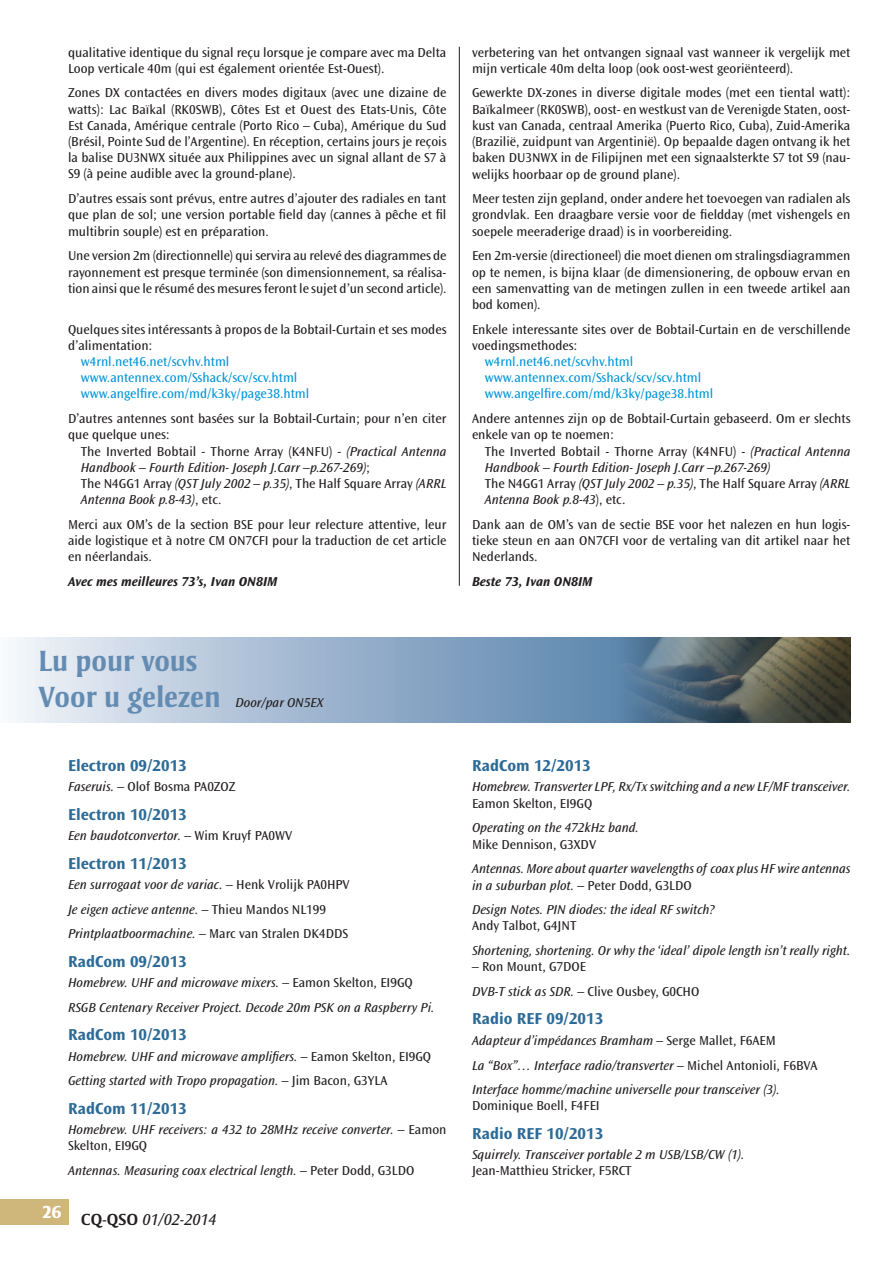
<style>
.page{position:relative;width:893px;height:1263px;background:#fff}
.page>*{position:absolute;margin:0;border:0;box-sizing:border-box;transform-origin:0 0}
.t1{font:700 30px/36px "Strayhorn MT Std";color:#648cb2}
.t2{font:700 16.5px "Ocean Sans Std";color:#2c6b97}
.t3{font:italic 16.5px "Ocean Sans Std";color:#231f20}
.t4{font:13.5px/16.2px "Ocean Sans Std";color:#231f20;text-align:justify}
.t5{font:italic 13.5px/16.2px "Ocean Sans Std";color:#231f20}
.t6{font:13.5px/16.2px "Ocean Sans Std";color:#0095d9}
.t7{font:italic 700 13.5px "Ocean Sans Std";color:#231f20}
.s1{font-style:normal}
.s2{font-style:italic}
.s3{font-family:"Strayhorn MT Std";font-weight:700;font-style:normal}
</style>
<div class="page">
<svg style="left:15px;top:638px;width:603px;height:85px"></svg>
<hr style="left:459px;top:47px;width:1px;height:539px;background:#231f20">
<img style="left:618px;top:638px;width:232px;height:85px">
<div style="left:0;top:1199px;width:68px;height:26px;background:#cfb67a"></div>
<p class="t4" style="left:68px;top:44px;width:380px">qualitative identique du signal reçu lorsque je compare avec ma Delta<br>Loop verticale 40m (qui est également orientée Est-Ouest).</p>
<p class="t4" style="left:68px;top:85px;width:380px">Zones DX contactées en divers modes digitaux (avec une dizaine de watts): Lac Baïkal (RK0SWB), Côtes Est et Ouest des Etats-Unis, Côte Est Canada, Amérique centrale (Porto Rico – Cuba), Amérique du Sud (Brésil, Pointe Sud de l’Argentine). En réception, certains jours je reçois la balise DU3NWX située aux Philippines avec un signal allant de S7 à S9 (à peine audible avec la ground-plane).</p>
<p class="t4" style="left:68px;top:191px;width:380px">D’autres essais sont prévus, entre autres d’ajouter des radiales en tant que plan de sol; une version portable field day (cannes à pêche et fil multibrin souple) est en préparation.</p>
<p class="t4" style="left:68px;top:248px;width:380px">Une version 2m (directionnelle) qui servira au relevé des diagrammes de rayonnement est presque terminée (son dimensionnement, sa réalisa&shy;tion ainsi que le résumé des mesures feront le sujet d’un second article).</p>
<p class="t4" style="left:68px;top:321px;width:380px">Quelques sites intéressants à propos de la Bobtail-Curtain et ses modes d’alimentation:</p>
<p class="t6" style="left:81px;top:354px;width:230px">w4rnl.net46.net/scvhv.html www.antennex.com/Sshack/scv/scv.html www.angelfire.com/md/k3ky/page38.html</p>
<p class="t4" style="left:68px;top:411px;width:380px">D’autres antennes sont basées sur la Bobtail-Curtain; pour n’en citer que quelque unes:</p>
<p class="t5" style="left:81px;top:443px;width:367px"><span class="s1">The Inverted Bobtail - Thorne Array (K4NFU) -</span> (Practical Antenna Handbook – Fourth Edition- Joseph J.Carr –p.267-269)<span class="s1">;<br>The N4GG1 Array</span> (QST July 2002 – p.35)<span class="s1">, The Half Square Array</span> (ARRL Antenna Book p.8-43)<span class="s1">, etc.</span></p>
<p class="t4" style="left:68px;top:516px;width:380px">Merci aux OM’s de la section BSE pour leur relecture attentive, leur aide logistique et à notre CM ON7CFI pour la traduction de cet article en néerlandais.</p>
<p class="t7" style="left:68px;top:574px;width:211px">Avec mes meilleures 73’s, Ivan ON8IM</p>
<p class="t4" style="left:472px;top:44px;width:380px">verbetering van het ontvangen signaal vast wanneer ik vergelijk met mijn verticale 40m delta loop (ook oost-west georiënteerd).</p>
<p class="t4" style="left:472px;top:85px;width:380px">Gewerkte DX-zones in diverse digitale modes (met een tiental watt):<br>Baïkalmeer (RK0SWB), oost- en westkust van de Verenigde Staten, oost&shy;kust van Canada, centraal Amerika (Puerto Rico, Cuba), Zuid-Amerika (Brazilië, zuidpunt van Argentinië). Op bepaalde dagen ontvang ik het baken DU3NWX in de Filipijnen met een signaalsterkte S7 tot S9 (nau&shy;welijks hoorbaar op de ground plane).</p>
<p class="t4" style="left:472px;top:191px;width:380px">Meer testen zijn gepland, onder andere het toevoegen van radialen als grondvlak. Een draagbare versie voor de fieldday (met vishengels en soepele meeraderige draad) is in voorbereiding.</p>
<p class="t4" style="left:472px;top:248px;width:380px">Een 2m-versie (directioneel) die moet dienen om stralingsdiagrammen op te nemen, is bijna klaar (de dimensionering, de opbouw ervan en een samenvatting van de metingen zullen in een tweede artikel aan bod komen).</p>
<p class="t4" style="left:472px;top:321px;width:380px">Enkele interessante sites over de Bobtail-Curtain en de verschillende voedingsmethodes:</p>
<p class="t6" style="left:485px;top:354px;width:230px">w4rnl.net46.net/scvhv.html www.antennex.com/Sshack/scv/scv.html www.angelfire.com/md/k3ky/page38.html</p>
<p class="t4" style="left:472px;top:411px;width:380px">Andere antennes zijn op de Bobtail-Curtain gebaseerd. Om er slechts enkele van op te noemen:</p>
<p class="t5" style="left:485px;top:443px;width:367px"><span class="s1">The Inverted Bobtail - Thorne Array (K4NFU) -</span> (Practical Antenna Handbook – Fourth Edition- Joseph J.Carr –p.267-269)<br><span class="s1">The N4GG1 Array</span> (QST July 2002 – p.35)<span class="s1">, The Half Square Array</span> (ARRL Antenna Book p.8-43<span class="s1">), etc.</span></p>
<p class="t4" style="left:472px;top:516px;width:380px">Dank aan de OM’s van de sectie BSE voor het nalezen en hun logis&shy;tieke steun en aan ON7CFI voor de vertaling van dit artikel naar het Nederlands.</p>
<p class="t7" style="left:472px;top:574px;width:122px">Beste 73, Ivan ON8IM</p>
<h1 class="t1" style="left:38px;top:643px;width:184px">Lu pour vous<br>Voor u gelezen</h1>
<p class="t5" style="left:236px;top:695px;width:89px">Door/par ON5EX</p>
<p class="t2" style="left:68px;top:756px;width:120px">Electron 09/2013</p>
<p class="t4" style="left:68px;top:779px;width:169px"><span class="s2">Faseruis. –</span> Olof Bosma PA0ZOZ</p>
<p class="t2" style="left:68px;top:805px;width:120px">Electron 10/2013</p>
<p class="t5" style="left:68px;top:828px;width:226px">Een baudotconvertor. – <span class="s1">Wim Kruyf PA0WV</span></p>
<p class="t2" style="left:68px;top:854px;width:120px">Electron 11/2013</p>
<p class="t5" style="left:68px;top:872px;width:283px;line-height:24.8px">Een surrogaat voor de variac. – <span class="s1">Henk Vrolijk PA0HPV<br></span>Je eigen actieve antenne. – <span class="s1">Thieu Mandos NL199<br></span>Printplaatboormachine. – <span class="s1">Marc van Stralen DK4DDS</span></p>
<p class="t2" style="left:68px;top:952px;width:120px">RadCom 09/2013</p>
<p class="t5" style="left:68px;top:970px;width:368px;line-height:24.8px">Homebrew. UHF and microwave mixers. – <span class="s1">Eamon Skelton, EI9GQ<br></span>RSGB Centenary Receiver Project. Decode 20m PSK on a Raspberry Pi.</p>
<p class="t2" style="left:68px;top:1025px;width:120px">RadCom 10/2013</p>
<p class="t5" style="left:68px;top:1044px;width:365px;line-height:24.8px">Homebrew. UHF and microwave amplifiers. – <span class="s1">Eamon Skelton, EI9GQ<br></span>Getting started with Tropo propagation. – <span class="s1">Jim Bacon, G3YLA</span></p>
<p class="t2" style="left:68px;top:1099px;width:120px">RadCom 11/2013</p>
<p class="t5" style="left:68px;top:1122px;width:380px">Homebrew. UHF receivers: a 432 to 28MHz receive converter. – <span class="s1">Eamon<br>Skelton, EI9GQ</span></p>
<p class="t5" style="left:68px;top:1163px;width:348px">Antennas. Measuring coax electrical length. – <span class="s1">Peter Dodd, G3LDO</span></p>
<p class="t3" style="left:42px;top:1210px;width:176px"><sup>26</sup> <span class="s3">CQ-QSO</span> 01/02-2014</p>
<p class="t2" style="left:472px;top:756px;width:120px">RadCom 12/2013</p>
<p class="t5" style="left:472px;top:779px;width:380px">Homebrew. Transverter LPF, Rx/Tx switching and a new LF/MF transceiver.</p>
<p class="t4" style="left:472px;top:795px;width:122px">Eamon Skelton, EI9GQ</p>
<p class="t5" style="left:472px;top:820px;width:168px">Operating on the 472kHz band.</p>
<p class="t4" style="left:472px;top:836px;width:126px">Mike Dennison, G3XDV</p>
<p class="t5" style="left:472px;top:861px;width:380px">Antennas. More about quarter wavelengths of coax plus HF wire antennas in a suburban plot. – <span class="s1">Peter Dodd, G3LDO</span></p>
<p class="t5" style="left:472px;top:902px;width:244px">Design Notes. PIN diodes: the ideal RF switch?</p>
<p class="t4" style="left:472px;top:918px;width:106px">Andy Talbot, G4JNT</p>
<p class="t5" style="left:472px;top:943px;width:380px">Shortening, shortening. Or why the ‘ideal’ dipole length isn’t really right.</p>
<p class="t4" style="left:472px;top:955px;width:229px;line-height:24.8px"><span class="s2">–</span> Ron Mount, G7DOE<br><span class="s2">DVB-T stick as SDR. –</span> Clive Ousbey, G0CHO</p>
<p class="t2" style="left:472px;top:1010px;width:133px">Radio REF 09/2013</p>
<p class="t5" style="left:472px;top:1028px;width:347px;line-height:24.8px">Adapteur d’impédances Bramham – <span class="s1">Serge Mallet, F6AEM<br></span>La “Box”… Interface radio/transverter – <span class="s1">Michel Antonioli, F6BVA<br></span>Interface homme/machine universelle pour transceiver (3).</p>
<p class="t4" style="left:472px;top:1098px;width:129px">Dominique Boell, F4FEI</p>
<p class="t2" style="left:472px;top:1124px;width:133px">Radio REF 10/2013</p>
<p class="t5" style="left:472px;top:1147px;width:274px">Squirrely. Transceiver portable 2 m USB/LSB/CW (1).</p>
<p class="t4" style="left:472px;top:1163px;width:161px">Jean-Matthieu Stricker, F5RCT</p>
</div>
